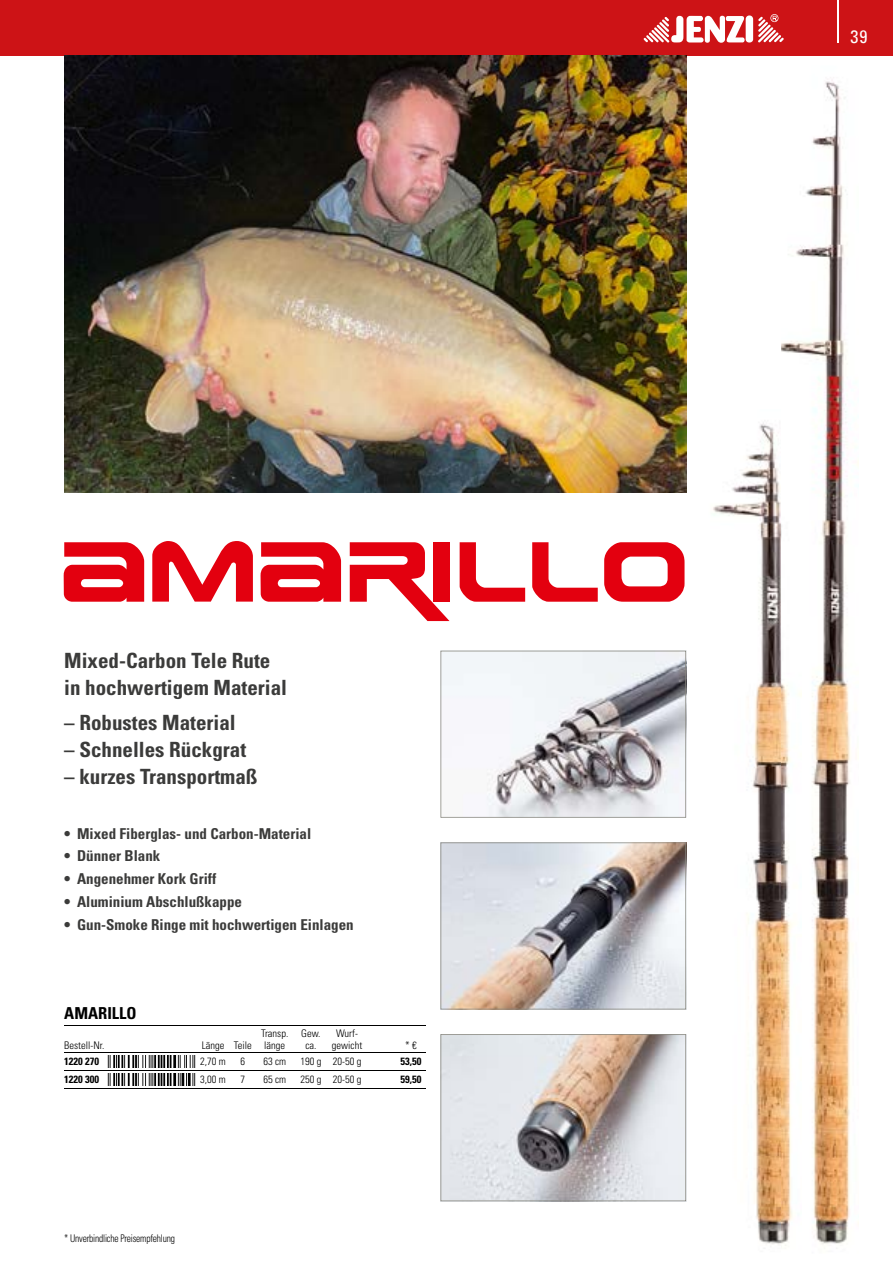
<style>
.page{position:relative;width:893px;height:1263px;background:#fff}
.page>*{position:absolute;margin:0;border:0;box-sizing:border-box;transform-origin:0 0}
.t1{font:700 condensed 21px/27px "Univers LT";color:#3b3b3a}
.t2{font:condensed 18px "Univers LT";color:#fff}
.t3{font:700 condensed 16.5px "Univers LT";color:#000}
.t4{font:700 condensed 15px "Univers LT";color:#3b3b3a}
.t5{font:300 condensed 10.5px/11.7px "Univers LT";color:#000;text-align:center}
.t6{font:300 condensed 10.5px "Univers LT";letter-spacing:-.02em;color:#000;scale:.9 1}
.t7{font:700 condensed 10.5px "Univers LT";color:#000}
</style>
<div class="page">
<div style="left:0;top:0;width:893px;height:55px;background:#cd1316"></div>
<hr style="left:837px;top:0;width:1px;height:43px;background:#fff">
<svg style="left:643px;top:14px;width:141px;height:29px"></svg>
<svg style="left:440px;top:842px;width:246px;height:167px;background:#c2bfc1"></svg>
<svg style="left:440px;top:1034px;width:246px;height:167px;background:#ccc7c7"></svg>
<svg style="left:440px;top:651px;width:246px;height:167px"></svg>
<img style="left:781px;top:80px;width:78px;height:766px">
<img style="left:812px;top:846px;width:40px;height:399px">
<img style="left:713px;top:409px;width:88px;height:838px">
<svg style="left:64px;top:542px;width:80px;height:60px"></svg>
<svg style="left:152px;top:541px;width:101px;height:61px"></svg>
<svg style="left:261px;top:542px;width:80px;height:60px"></svg>
<svg style="left:350px;top:542px;width:99px;height:79px"></svg>
<div style="left:433px;top:542px;width:17px;height:60px;background:#e3000f"></div>
<svg style="left:460px;top:542px;width:65px;height:60px"></svg>
<svg style="left:532px;top:542px;width:66px;height:60px"></svg>
<svg style="left:604px;top:542px;width:80px;height:60px"></svg>
<img style="left:64px;top:55px;width:622px;height:438px">
<hr style="left:64px;top:1025px;width:43px;height:1px;background:#000">
<hr style="left:107px;top:1025px;width:89px;height:1px;background:#000">
<hr style="left:196px;top:1025px;width:34px;height:1px;background:#000">
<svg style="left:230px;top:1025px;width:26px;height:1px"></svg>
<hr style="left:256px;top:1025px;width:38px;height:1px;background:#000">
<hr style="left:294px;top:1025px;width:34px;height:1px;background:#000">
<hr style="left:328px;top:1025px;width:38px;height:1px;background:#000">
<hr style="left:366px;top:1025px;width:30px;height:1px;background:#000">
<hr style="left:396px;top:1025px;width:30px;height:1px;background:#000">
<hr style="left:107px;top:1088px;width:89px;height:1px;background:#000">
<hr style="left:64px;top:1052px;width:43px;height:1px;background:#000">
<hr style="left:107px;top:1052px;width:89px;height:1px;background:#000">
<hr style="left:196px;top:1052px;width:34px;height:1px;background:#000">
<svg style="left:230px;top:1052px;width:26px;height:1px"></svg>
<hr style="left:256px;top:1052px;width:38px;height:1px;background:#000">
<hr style="left:294px;top:1052px;width:34px;height:1px;background:#000">
<hr style="left:328px;top:1052px;width:38px;height:1px;background:#000">
<hr style="left:366px;top:1052px;width:30px;height:1px;background:#000">
<hr style="left:396px;top:1052px;width:30px;height:1px;background:#000">
<hr style="left:64px;top:1070px;width:43px;height:1px;background:#000">
<hr style="left:107px;top:1070px;width:89px;height:1px;background:#000">
<hr style="left:196px;top:1070px;width:34px;height:1px;background:#000">
<svg style="left:230px;top:1070px;width:26px;height:1px"></svg>
<hr style="left:256px;top:1070px;width:38px;height:1px;background:#000">
<hr style="left:294px;top:1070px;width:34px;height:1px;background:#000">
<hr style="left:328px;top:1070px;width:38px;height:1px;background:#000">
<hr style="left:366px;top:1070px;width:30px;height:1px;background:#000">
<hr style="left:396px;top:1070px;width:30px;height:1px;background:#000">
<hr style="left:64px;top:1088px;width:43px;height:1px;background:#000">
<hr style="left:196px;top:1088px;width:34px;height:1px;background:#000">
<svg style="left:230px;top:1088px;width:26px;height:1px"></svg>
<hr style="left:256px;top:1088px;width:38px;height:1px;background:#000">
<hr style="left:294px;top:1088px;width:34px;height:1px;background:#000">
<hr style="left:328px;top:1088px;width:38px;height:1px;background:#000">
<hr style="left:366px;top:1088px;width:30px;height:1px;background:#000">
<hr style="left:396px;top:1088px;width:30px;height:1px;background:#000">
<img style="left:107px;top:1055px;width:89px;height:12px">
<img style="left:107px;top:1073px;width:89px;height:12px">
<h1 class="t1" style="left:64px;top:646px;width:224px">Mixed-Carbon Tele Rute in hochwertigem Material</h1>
<h1 class="t1" style="left:64px;top:709px;width:173px">– Robustes Material</h1>
<h1 class="t1" style="left:64px;top:736px;width:184px">– Schnelles Rückgrat</h1>
<h1 class="t1" style="left:64px;top:763px;width:195px">– kurzes Transportmaß</h1>
<p class="t4" style="left:64px;top:824px;width:248px">• Mixed Fiberglas- und Carbon-Material</p>
<p class="t4" style="left:64px;top:847px;width:98px">• Dünner Blank</p>
<p class="t4" style="left:64px;top:870px;width:153px">• Angenehmer Kork Griff</p>
<p class="t4" style="left:64px;top:892px;width:179px">• Aluminium Abschlußkappe</p>
<p class="t4" style="left:64px;top:915px;width:291px">• Gun-Smoke Ringe mit hochwertigen Einlagen</p>
<p class="t3" style="left:64px;top:1003px;width:74px">AMARILLO</p>
<p class="t5" style="left:64px;top:1039px;width:42px">Bestell-Nr.</p>
<p class="t5" style="left:202px;top:1039px;width:52px">Länge Teile</p>
<p class="t5" style="left:261px;top:1028px;width:29px;text-align:left">Transp. länge</p>
<p class="t5" style="left:301px;top:1028px;width:21px">Gew. ca.</p>
<p class="t5" style="left:332px;top:1028px;width:32px">Wurf&shy;gewicht</p>
<p class="t5" style="left:405px;top:1039px;width:13px">* €</p>
<p class="t7" style="left:64px;top:1055px;width:36px">1220 270</p>
<p class="t5" style="left:200px;top:1056px;width:27px">2,70 m</p>
<p class="t5" style="left:241px;top:1056px;width:6px">6</p>
<p class="t5" style="left:263px;top:1056px;width:24px">63 cm</p>
<p class="t5" style="left:300px;top:1056px;width:62px">190 g 20-50 g</p>
<p class="t7" style="left:400px;top:1055px;width:22px">53,50</p>
<p class="t7" style="left:64px;top:1073px;width:36px">1220 300</p>
<p class="t5" style="left:200px;top:1074px;width:27px">3,00 m</p>
<p class="t5" style="left:241px;top:1074px;width:6px">7</p>
<p class="t5" style="left:263px;top:1074px;width:24px">65 cm</p>
<p class="t5" style="left:300px;top:1074px;width:62px">250 g 20-50 g</p>
<p class="t7" style="left:400px;top:1073px;width:22px">59,50</p>
<p class="t6" style="left:64px;top:1232px;width:124px">* Unverbindliche Preisempfehlung</p>
<p class="t2" style="left:850px;top:25px;width:18px">39</p>
</div>
